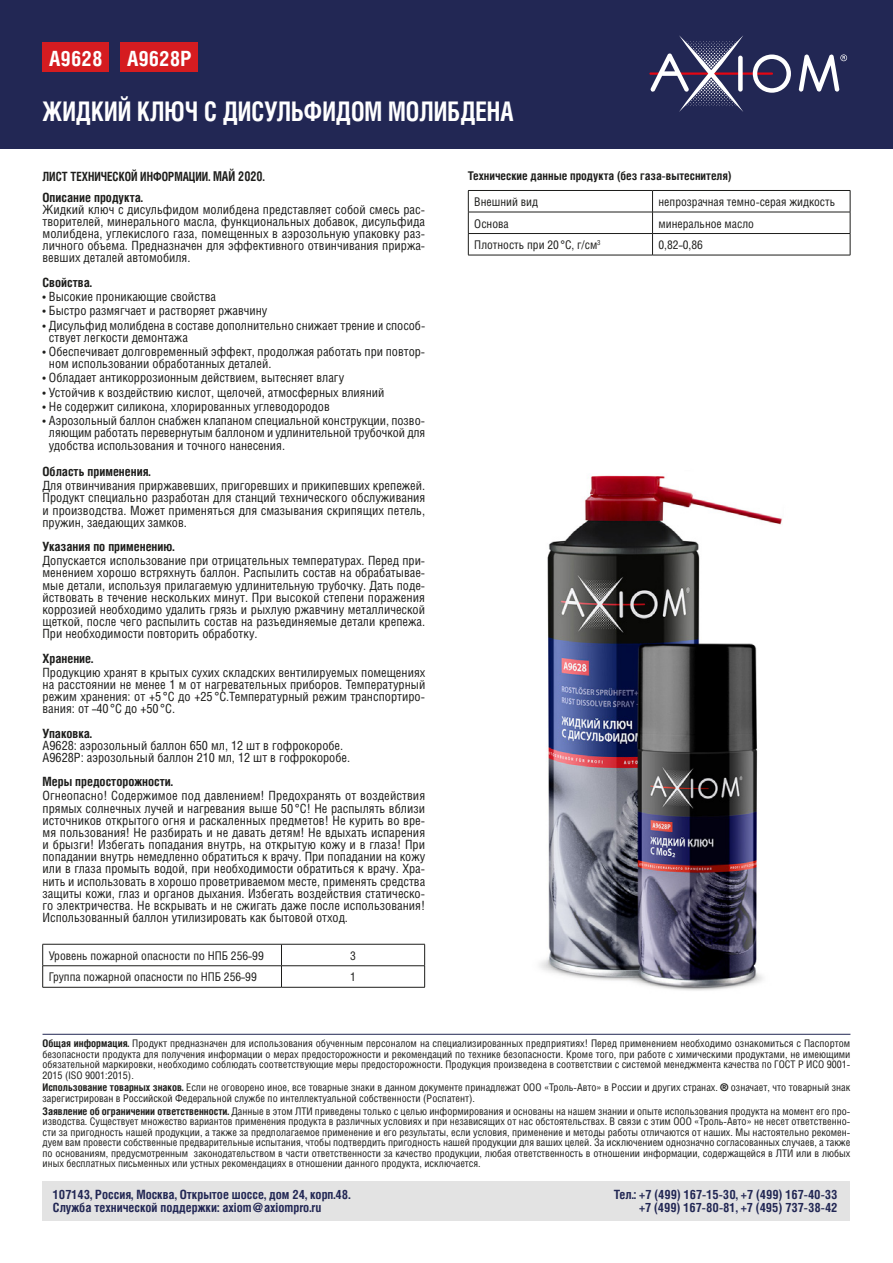
<style>
.page{position:relative;width:893px;height:1263px;background:#fff}
.page>*{position:absolute;margin:0;border:0;box-sizing:border-box;transform-origin:0 0}
.list{font:700 27px "Helios Cond";color:#fff;scale:.9 1}
.list-2{font:700 21px "Helios Cond";color:#fff}
.t1{font:12.75px/12.1px "Helios Cond";color:#1d1d1b;text-align:justify}
.t2{font:700 12.75px/13.5px "Helios Cond";color:#222754}
.list-3{font:700 12.75px "Helios Cond";color:#1d1d1b}
.list-4{font:700 12.75px "Helios Cond";color:#1d1d1b;scale:.9 1}
.t3{font:12px "Helios Cond";color:#1d1d1b}
.t4{font:700 12px "Helios Cond";color:#1d1d1b}
.t5{font:10.5px/10.5px "Helios Cond";color:#1d1d1b;text-align:justify}
.s1{font-size:13.5px}
.s2{font-weight:700}
</style>
<div class="page">
<div style="left:43px;top:1181px;width:807px;height:39px;background:#e3e3e3"></div>
<div style="left:0;top:0;width:893px;height:149px;background:#222754"></div>
<hr style="left:649px;top:72px;width:124px;height:3px;background:#e30613">
<svg style="left:650px;top:35px;width:197px;height:77px"></svg>
<div style="left:43px;top:43px;width:66px;height:29px;background:#d51c20"></div>
<div style="left:120px;top:43px;width:78px;height:29px;background:#d51c20"></div>
<hr style="left:468px;top:190px;width:184px;height:1px;background:#1d1d1b">
<hr style="left:652px;top:190px;width:198px;height:1px;background:#1d1d1b">
<hr style="left:468px;top:212px;width:184px;height:1px;background:#1d1d1b">
<hr style="left:652px;top:212px;width:198px;height:1px;background:#1d1d1b">
<hr style="left:468px;top:233px;width:184px;height:1px;background:#1d1d1b">
<svg style="left:468px;top:191px;width:1px;height:64px"></svg>
<hr style="left:652px;top:233px;width:198px;height:1px;background:#1d1d1b">
<svg style="left:652px;top:191px;width:1px;height:64px"></svg>
<svg style="left:850px;top:191px;width:1px;height:64px"></svg>
<hr style="left:468px;top:255px;width:184px;height:1px;background:#1d1d1b">
<hr style="left:652px;top:255px;width:198px;height:1px;background:#1d1d1b">
<hr style="left:43px;top:1034px;width:807px;height:1px;background:#222754">
<img style="left:539px;top:475px;width:244px;height:516px">
<hr style="left:43px;top:944px;width:238px;height:1px;background:#1d1d1b">
<hr style="left:281px;top:944px;width:144px;height:1px;background:#1d1d1b">
<hr style="left:43px;top:965px;width:238px;height:1px;background:#1d1d1b">
<svg style="left:42px;top:944px;width:1px;height:43px"></svg>
<hr style="left:281px;top:965px;width:144px;height:1px;background:#1d1d1b">
<svg style="left:281px;top:944px;width:1px;height:43px"></svg>
<svg style="left:424px;top:944px;width:1px;height:43px"></svg>
<hr style="left:43px;top:987px;width:238px;height:1px;background:#1d1d1b">
<hr style="left:281px;top:987px;width:144px;height:1px;background:#1d1d1b">
<p class="list-2" style="left:49px;top:46px;width:55px">A9628</p>
<p class="list-2" style="left:127px;top:46px;width:66px">A9628P</p>
<p class="list" style="left:43px;top:95px;width:525px">ЖИДКИЙ КЛЮЧ С ДИСУЛЬФИДОМ МОЛИБДЕНА</p>
<p class="list-4" style="left:43px;top:169px;width:248px">ЛИСТ ТЕХНИЧЕСКОЙ ИНФОРМАЦИИ. <span class="s1">МАЙ 2020</span>.</p>
<p class="list-3" style="left:43px;top:190px;width:102px">Описание продукта.</p>
<p class="t1" style="left:43px;top:203px;width:384px">Жидкий ключ с дисульфидом молибдена представляет собой смесь рас&shy;творителей, минерального масла, функциональных добавок, дисульфида молибдена, углекислого газа, помещенных в аэрозольную упаковку раз&shy;личного объема. Предназначен для эффективного отвинчивания приржа&shy;вевших деталей автомобиля.</p>
<p class="list-3" style="left:43px;top:275px;width:51px">Свойства.</p>
<p class="t1" style="left:43px;top:290px;width:175px">• Высокие проникающие свойства</p>
<p class="t1" style="left:43px;top:304px;width:226px">• Быстро размягчает и растворяет ржавчину</p>
<p class="t1" style="left:49px;top:319px;width:378px;text-indent:-6px">• Дисульфид молибдена в составе дополнительно снижает трение и способ&shy;ствует легкости демонтажа</p>
<p class="t1" style="left:49px;top:345px;width:378px;text-indent:-6px">• Обеспечивает долговременный эффект, продолжая работать при повтор&shy;ном использовании обработанных деталей.</p>
<p class="t1" style="left:43px;top:372px;width:303px">• Обладает антикоррозионным действием, вытесняет влагу</p>
<p class="t1" style="left:43px;top:386px;width:343px">• Устойчив к воздействию кислот, щелочей, атмосферных влияний</p>
<p class="t1" style="left:43px;top:400px;width:289px">• Не содержит силикона, хлорированных углеводородов</p>
<p class="t1" style="left:49px;top:414px;width:378px;text-indent:-6px">• Аэрозольный баллон снабжен клапаном специальной конструкции, позво&shy;ляющим работать перевернутым баллоном и удлинительной трубочкой для удобства использования и точного нанесения.</p>
<p class="list-3" style="left:43px;top:464px;width:110px">Область применения.</p>
<p class="t1" style="left:43px;top:479px;width:384px">Для отвинчивания приржавевших, пригоревших и прикипевших крепежей.<br>Продукт специально разработан для станций технического обслуживания и производства. Может применяться для смазывания скрипящих петель, пружин, заедающих замков.</p>
<p class="list-3" style="left:43px;top:539px;width:134px">Указания по применению.</p>
<p class="t1" style="left:43px;top:554px;width:384px">Допускается использование при отрицательных температурах. Перед при&shy;менением хорошо встряхнуть баллон. Распылить состав на обрабатывае&shy;мые детали, используя прилагаемую удлинительную трубочку. Дать поде&shy;йствовать в течение нескольких минут. При высокой степени поражения коррозией необходимо удалить грязь и рыхлую ржавчину металлической щеткой, после чего распылить состав на разъединяемые детали крепежа.<br>При необходимости повторить обработку.</p>
<p class="list-3" style="left:43px;top:650px;width:52px">Хранение.</p>
<p class="t1" style="left:43px;top:666px;width:384px">Продукцию хранят в крытых сухих складских вентилируемых помещениях на расстоянии не менее 1 м от нагревательных приборов. Температурный режим хранения: от +5 °C до +25 °C.Температурный режим транспортиро&shy;вания: от –40 °C до +50 °C.</p>
<p class="list-3" style="left:43px;top:725px;width:51px">Упаковка.</p>
<p class="t1" style="left:43px;top:739px;width:302px">А9628: аэрозольный баллон 650 мл, 12 шт в гофрокоробе.</p>
<p class="t1" style="left:43px;top:751px;width:309px">А9628P: аэрозольный баллон 210 мл, 12 шт в гофрокоробе.</p>
<p class="list-3" style="left:43px;top:774px;width:132px">Меры предосторожности.</p>
<p class="t1" style="left:43px;top:790px;width:384px">Огнеопасно! Содержимое под давлением! Предохранять от воздействия прямых солнечных лучей и нагревания выше 50 °C! Не распылять вблизи источников открытого огня и раскаленных предметов! Не курить во вре&shy;мя пользования! Не разбирать и не давать детям! Не вдыхать испарения и брызги! Избегать попадания внутрь, на открытую кожу и в глаза! При попадании внутрь немедленно обратиться к врачу. При попадании на кожу или в глаза промыть водой, при необходимости обратиться к врачу. Хра&shy;нить и использовать в хорошо проветриваемом месте, применять средства защиты кожи, глаз и органов дыхания. Избегать воздействия статическо&shy;го электричества. Не вскрывать и не сжигать даже после использования!<br>Использованный баллон утилизировать как бытовой отход.</p>
<p class="t3" style="left:49px;top:948px;width:217px">Уровень пожарной опасности по НПБ 256–99</p>
<p class="t3" style="left:350px;top:948px;width:7px">3</p>
<p class="t3" style="left:49px;top:970px;width:210px">Группа пожарной опасности по НПБ 256–99</p>
<p class="t3" style="left:350px;top:970px;width:7px">1</p>
<p class="t4" style="left:468px;top:168px;width:265px">Технические данные продукта (без газа-вытеснителя)</p>
<p class="t3" style="left:474px;top:195px;width:65px">Внешний вид</p>
<p class="t3" style="left:658px;top:195px;width:178px">непрозрачная темно-серая жидкость</p>
<p class="t3" style="left:474px;top:216px;width:36px">Основа</p>
<p class="t3" style="left:658px;top:216px;width:97px">минеральное масло</p>
<p class="t3" style="left:474px;top:238px;width:128px">Плотность при 20 °C, г/см<sup>3</sup></p>
<p class="t3" style="left:658px;top:238px;width:46px">0,82–0,86</p>
<p class="t5" style="left:43px;top:1038px;width:809px"><span class="s2">Общая информация.</span> Продукт предназначен для использования обученным персоналом на специализированных предприятиях! Перед применением необходимо ознакомиться с Паспортом безопасности продукта для получения информации о мерах предосторожности и рекомендаций по технике безопасности. Кроме того, при работе с химическими продуктами, не имеющими обязательной маркировки, необходимо соблюдать соответствующие меры предосторожности. Продукция произведена в соответствии с системой менеджмента качества по ГОСТ Р ИСО 9001- 2015 (ISO 9001:2015).</p>
<p class="t5" style="left:43px;top:1082px;width:809px"><span class="s2">Использование товарных знаков.</span> Если не оговорено иное, все товарные знаки в данном документе принадлежат ООО «Троль-Авто» в России и других странах. <span class="s2">®</span> означает, что товарный знак зарегистрирован в Российской Федеральной службе по интеллектуальной собственности (Роспатент).</p>
<p class="t5" style="left:43px;top:1105px;width:809px"><span class="s2">Заявление об ограничении ответственности.</span> Данные в этом ЛТИ приведены только с целью информирования и основаны на нашем знании и опыте использования продукта на момент его про&shy;изводства. Существует множество вариантов применения продукта в различных условиях и при независящих от нас обстоятельствах. В связи с этим ООО «Троль-Авто» не несет ответственно&shy;сти за пригодность нашей продукции, а также за предполагаемое применение и его результаты, если условия, применение и методы работы отличаются от наших. Мы настоятельно рекомен&shy;дуем вам провести собственные предварительные испытания, чтобы подтвердить пригодность нашей продукции для ваших целей. За исключением однозначно согласованных случаев, а также по основаниям, предусмотренным законодательством в части ответственности за качество продукции, любая ответственность в отношении информации, содержащейся в ЛТИ или в любых иных бесплатных письменных или устных рекомендациях в отношении данного продукта, исключается.</p>
<p class="t2" style="left:53px;top:1187px;width:299px">107143, Россия, Москва, Открытое шоссе, дом 24, корп.48.<br>Служба технической поддержки: axiom@axiompro.ru</p>
<p class="t2" style="left:614px;top:1187px;width:225px;text-align:right">Тел.: +7 (499) 167-15-30, +7 (499) 167-40-33 +7 (499) 167-80-81, +7 (495) 737-38-42</p>
</div>
